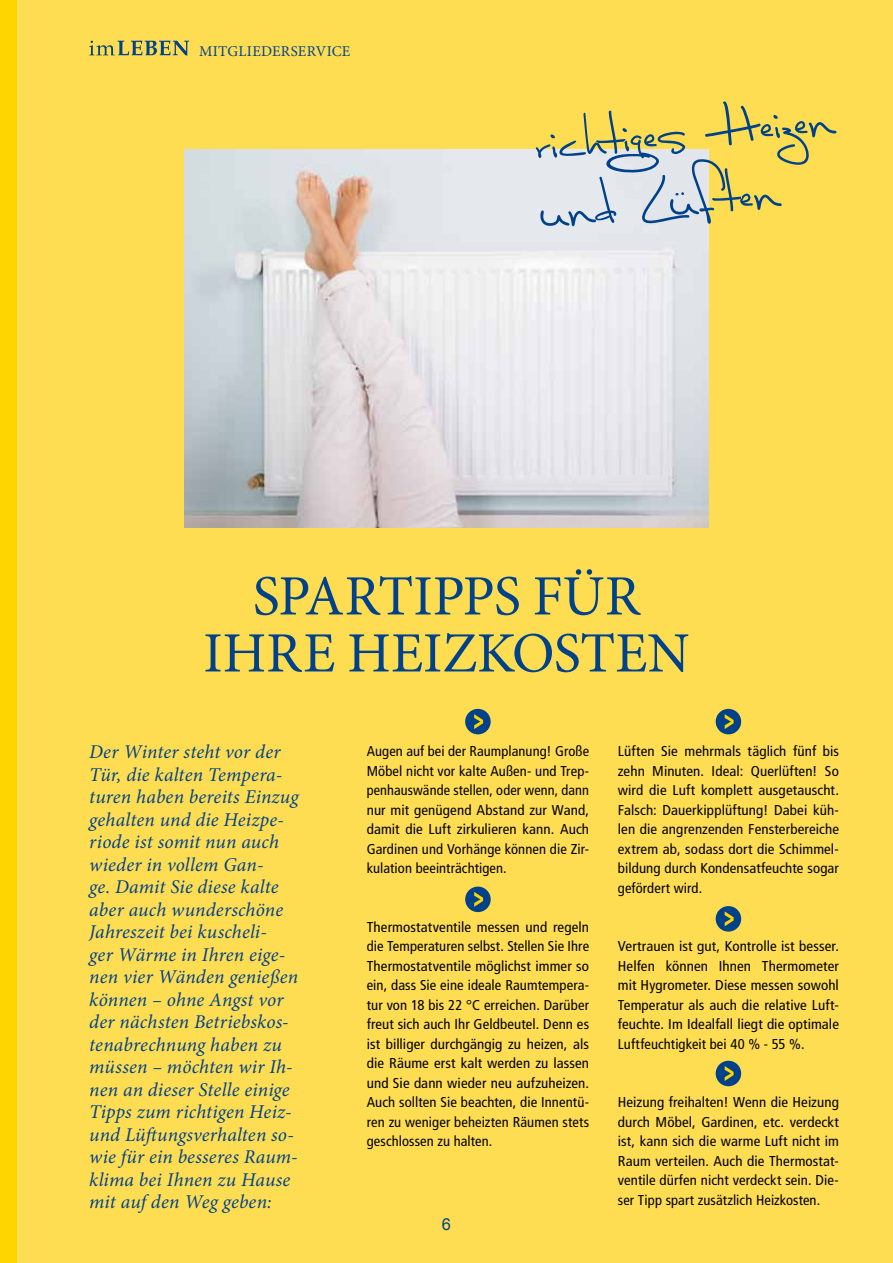
<style>
.page{position:relative;width:893px;height:1263px;background:#ffdd53}
.page>*{position:absolute;margin:0;border:0;box-sizing:border-box;transform-origin:0 0}
.t1{font:57px/57px "Minion Pro";letter-spacing:-.005em;color:#004289;text-align:center}
.t2{font:italic 19.5px/22.5px "Minion Pro";letter-spacing:.005em;color:#004289}
.t3{font:16.5px "Arial";color:#004289}
.t4{font:15px "Minion Pro";letter-spacing:.02em;color:#004289}
.t5{font:condensed 14.25px/19.5px "Frutiger LT";letter-spacing:.005em;color:#000;text-align:justify;scale:1.05 1}
.t6{font:condensed 14.25px/19.5px "Frutiger LT";letter-spacing:.005em;color:#000;text-align:justify}
</style>
<div class="page">
<img style="left:185px;top:149px;width:523px;height:378px">
<div style="left:465px;top:709px;width:26px;height:25px;background:#004289;border-radius:50%"></div>
<svg style="left:474px;top:714px;width:9px;height:15px"></svg>
<div style="left:465px;top:886px;width:26px;height:26px;background:#004289;border-radius:50%"></div>
<svg style="left:474px;top:892px;width:9px;height:15px"></svg>
<div style="left:716px;top:709px;width:25px;height:25px;background:#004289;border-radius:50%"></div>
<svg style="left:725px;top:714px;width:9px;height:15px"></svg>
<div style="left:716px;top:906px;width:25px;height:26px;background:#004289;border-radius:50%"></div>
<svg style="left:725px;top:911px;width:9px;height:15px"></svg>
<div style="left:716px;top:1061px;width:25px;height:25px;background:#004289;border-radius:50%"></div>
<svg style="left:725px;top:1066px;width:9px;height:15px"></svg>
<svg style="left:536px;top:101px;width:300px;height:125px"></svg>
<div style="left:0;top:0;width:17px;height:1263px;background:#ffd500"></div>
<svg style="left:89px;top:41px;width:100px;height:15px"></svg>
<p class="t4" style="left:199px;top:41px;width:153px">MITGLIEDERSERVICE</p>
<h1 class="t1" style="left:203px;top:568px;width:488px">SPARTIPPS FÜR<br>IHRE HEIZKOSTEN</h1>
<p class="t2" style="left:89px;top:741px;width:211px">Der Winter steht vor der<br>Tür, die kalten Tempera&shy;turen haben bereits Einzug gehalten und die Heizpe&shy;riode ist somit nun auch wieder in vollem Gan-<br>ge. Damit Sie diese kalte aber auch wunderschöne<br>Jahreszeit bei kuscheli-<br>ger Wärme in Ihren eige&shy;nen vier Wänden genießen können – ohne Angst vor der nächsten Betriebskos&shy;tenabrechnung haben zu müssen – möchten wir Ih&shy;nen an dieser Stelle einige<br>Tipps zum richtigen Heiz&shy;und Lüftungsverhalten so&shy;wie für ein besseres Raum&shy;klima bei Ihnen zu Hause mit auf den Weg geben:</p>
<p class="t6" style="left:367px;top:741px;width:224px">Augen auf bei der Raumplanung! Große Möbel nicht vor kalte Außen- und Trep&shy;penhauswände stellen, oder wenn, dann nur mit genügend Abstand zur Wand, damit die Luft zirkulieren kann. Auch Gardinen und Vorhänge können die Zir&shy;kulation beeinträchtigen.</p>
<p class="t5" style="left:367px;top:917px;width:213px">Thermostatventile messen und regeln die Temperaturen selbst. Stellen Sie Ihre Thermostatventile möglichst immer so ein, dass Sie eine ideale Raumtempera&shy;tur von 18 bis 22 °C erreichen. Darüber freut sich auch Ihr Geldbeutel. Denn es ist billiger durchgängig zu heizen, als die Räume erst kalt werden zu lassen und Sie dann wieder neu aufzuheizen.<br>Auch sollten Sie beachten, die Innentü&shy;ren zu weniger beheizten Räumen stets geschlossen zu halten.</p>
<p class="t3" style="left:442px;top:1214px;width:11px">6</p>
<p class="t5" style="left:618px;top:741px;width:212px">Lüften Sie mehrmals täglich fünf bis zehn Minuten. Ideal: Querlüften! So wird die Luft komplett ausgetauscht.<br>Falsch: Dauerkipplüftung! Dabei küh&shy;len die angrenzenden Fensterbereiche extrem ab, sodass dort die Schimmel&shy;bildung durch Kondensatfeuchte sogar gefördert wird.</p>
<p class="t5" style="left:618px;top:936px;width:212px">Vertrauen ist gut, Kontrolle ist besser.<br>Helfen können Ihnen Thermometer mit Hygrometer. Diese messen sowohl Temperatur als auch die relative Luft&shy;feuchte. Im Idealfall liegt die optimale Luftfeuchtigkeit bei 40 % - 55 %.</p>
<p class="t5" style="left:618px;top:1092px;width:212px">Heizung freihalten! Wenn die Heizung durch Möbel, Gardinen, etc. verdeckt ist, kann sich die warme Luft nicht im Raum verteilen. Auch die Thermostat&shy;ventile dürfen nicht verdeckt sein. Die&shy;ser Tipp spart zusätzlich Heizkosten.</p>
</div>
